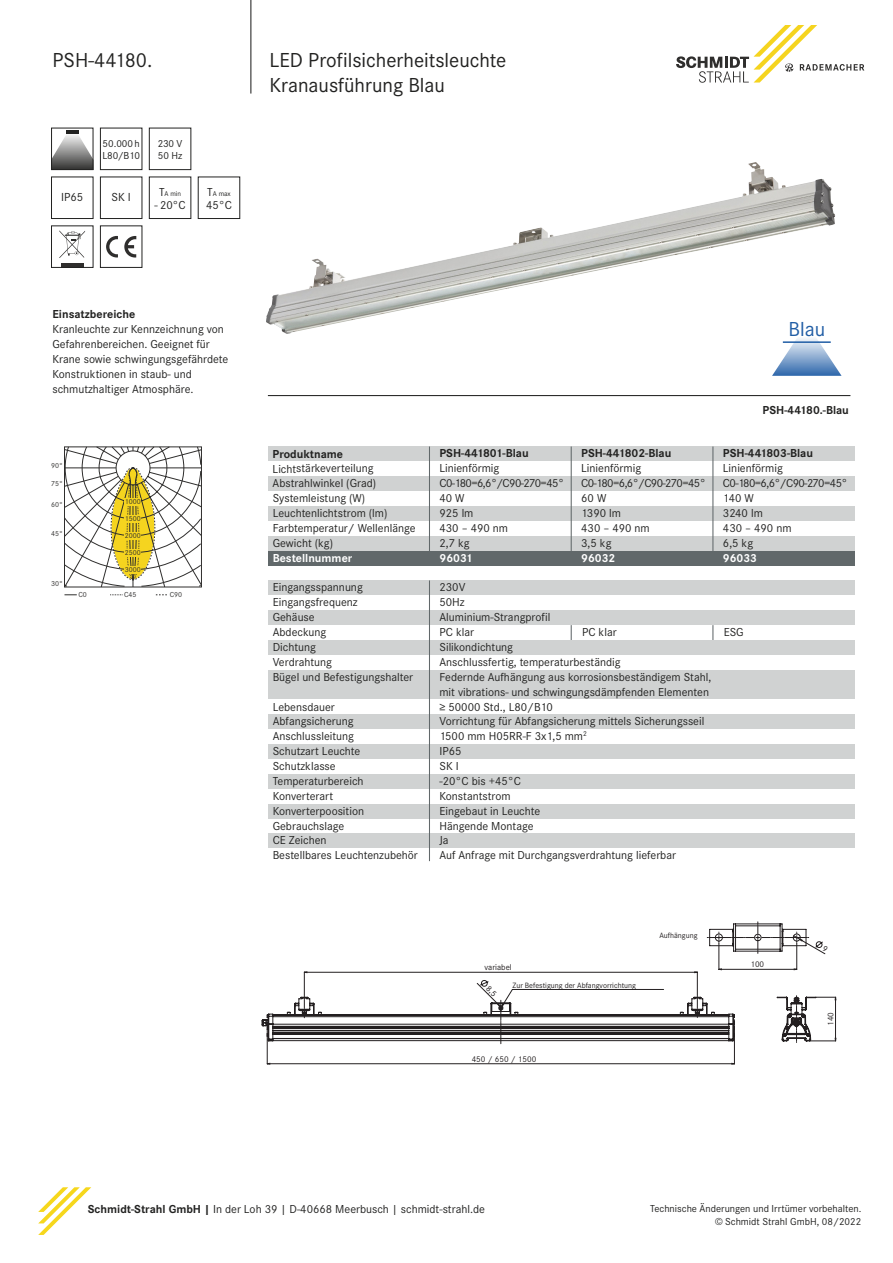
<style>
.page{position:relative;width:893px;height:1263px;background:#fff}
.page>*{position:absolute;margin:0;border:0;box-sizing:border-box;transform-origin:0 0}
.t1{font:21px/25.5px "Corporate S";color:#222221}
.t2{font:21px "Corporate S";color:#205da5}
.t3{font:12.15px "Corporate S";color:#222221}
.t4{font:12px/14.9px "Corporate S";color:#222221}
.t5{font:700 12px "Corporate S";color:#222221}
.t6{font:700 12px "Corporate S";color:#fff}
.t7{font:10.5px/12px "Corporate S";color:#222221}
.t8{font:8.7px "Corporate S";color:#231f20}
.t9{font:7.95px "Corporate S";color:#231f20}
.t10{font:7.5px "Corporate S";color:#2f2e2d}
.t11{font:7.2px "Corporate S";color:#222221}
.s1{font-size:12px}
.s2{font-weight:700}
</style>
<div class="page">
<svg style="left:53px;top:131px;width:39px;height:37px"></svg>
<div style="left:51px;top:128px;width:43px;height:42px;border:1px solid #222221"></div>
<svg style="left:38px;top:1187px;width:53px;height:48px"></svg>
<svg style="left:676px;top:26px;width:188px;height:57px"></svg>
<hr style="left:250px;top:0;width:1px;height:94px;background:#222221">
<div style="left:51px;top:176px;width:43px;height:43px;border:1px solid #222221"></div>
<hr style="left:61px;top:263px;width:23px;height:4px;background:#2f2e2d">
<svg style="left:59px;top:230px;width:26px;height:28px"></svg>
<div style="left:51px;top:225px;width:43px;height:43px;border:1px solid #222221"></div>
<div style="left:100px;top:176px;width:42px;height:43px;border:1px solid #222221"></div>
<div style="left:100px;top:225px;width:42px;height:43px;border:1px solid #222221"></div>
<svg style="left:124px;top:236px;width:12px;height:22px"></svg>
<svg style="left:106px;top:236px;width:12px;height:21px"></svg>
<div style="left:100px;top:128px;width:42px;height:42px;border:1px solid #222221"></div>
<div style="left:149px;top:176px;width:42px;height:43px;border:1px solid #222221"></div>
<svg style="left:64px;top:447px;width:138px;height:148px"></svg>
<div style="left:149px;top:128px;width:42px;height:42px;border:1px solid #222221"></div>
<div style="left:268px;top:446px;width:587px;height:15px;background:#d0d2d2"></div>
<div style="left:268px;top:476px;width:587px;height:15px;background:#d0d2d2"></div>
<div style="left:268px;top:506px;width:587px;height:15px;background:#d0d2d2"></div>
<div style="left:268px;top:536px;width:587px;height:15px;background:#d0d2d2"></div>
<div style="left:268px;top:551px;width:587px;height:15px;background:#61686a"></div>
<hr style="left:429px;top:446px;width:1px;height:118px;background:#61686a">
<hr style="left:571px;top:446px;width:1px;height:117px;background:#61686a">
<hr style="left:712px;top:446px;width:1px;height:116px;background:#61686a">
<div style="left:268px;top:580px;width:587px;height:15px;background:#d0d2d2"></div>
<div style="left:268px;top:610px;width:587px;height:15px;background:#d0d2d2"></div>
<div style="left:268px;top:640px;width:587px;height:15px;background:#d0d2d2"></div>
<div style="left:268px;top:670px;width:587px;height:15px;background:#d0d2d2"></div>
<div style="left:268px;top:685px;width:587px;height:14px;background:#d0d2d2"></div>
<div style="left:268px;top:714px;width:587px;height:15px;background:#d0d2d2"></div>
<div style="left:268px;top:744px;width:587px;height:15px;background:#d0d2d2"></div>
<div style="left:268px;top:774px;width:587px;height:15px;background:#d0d2d2"></div>
<div style="left:268px;top:804px;width:587px;height:15px;background:#d0d2d2"></div>
<div style="left:268px;top:833px;width:587px;height:15px;background:#d0d2d2"></div>
<hr style="left:429px;top:580px;width:1px;height:281px;background:#61686a">
<hr style="left:268px;top:395px;width:582px;height:1px;background:#222221">
<img style="left:266px;top:169px;width:569px;height:165px">
<svg style="left:571px;top:625px;width:1px;height:15px"></svg>
<svg style="left:712px;top:625px;width:1px;height:15px"></svg>
<svg style="left:772px;top:338px;width:69px;height:38px"></svg>
<hr style="left:783px;top:341px;width:48px;height:2px;background:#205da5">
<svg style="left:262px;top:922px;width:574px;height:142px"></svg>
<h1 class="t1" style="left:53px;top:47px;width:101px">PSH-44180.</h1>
<h1 class="t1" style="left:269px;top:47px;width:239px">LED Profilsicherheitsleuchte<br>Kranausführung Blau</h1>
<p class="t7" style="left:102px;top:138px;width:39px">50.000 h<br>L80/B10</p>
<p class="t3" style="left:61px;top:190px;width:24px">IP65</p>
<p class="t3" style="left:112px;top:190px;width:21px">SK I</p>
<p class="t7" style="left:158px;top:138px;width:26px">230 V<br>50 Hz</p>
<p class="t11" style="left:159px;top:190px;width:24px"><span class="s1">T</span>A min</p>
<p class="t4" style="left:155px;top:197px;width:33px">- 20°C</p>
<p class="t11" style="left:207px;top:190px;width:25px"><span class="s1">T</span>A max</p>
<p class="t4" style="left:206px;top:197px;width:28px">45°C</p>
<p class="t5" style="left:53px;top:307px;width:84px">Einsatzbereiche</p>
<p class="t4" style="left:53px;top:321px;width:177px">Kranleuchte zur Kennzeichnung von Gefahrenbereichen. Geeignet für Krane sowie schwingungsgefährdete Konstruktionen in staub- und schmutzhaltiger Atmosphäre.</p>
<p class="t10" style="left:51px;top:461px;width:13px">90°</p>
<p class="t10" style="left:51px;top:479px;width:13px">75°</p>
<p class="t10" style="left:51px;top:500px;width:13px">60°</p>
<p class="t10" style="left:51px;top:529px;width:13px">45°</p>
<p class="t10" style="left:51px;top:579px;width:13px">30°</p>
<p class="t10" style="left:125px;top:497px;width:17px">1000</p>
<p class="t10" style="left:125px;top:514px;width:17px">1500</p>
<p class="t10" style="left:125px;top:531px;width:17px">2000</p>
<p class="t10" style="left:125px;top:548px;width:17px">2500</p>
<p class="t10" style="left:125px;top:565px;width:17px">3000</p>
<p class="t10" style="left:78px;top:590px;width:10px">C0</p>
<p class="t10" style="left:124px;top:590px;width:14px">C45</p>
<p class="t10" style="left:170px;top:590px;width:14px">C90</p>
<h1 class="t2" style="left:789px;top:316px;width:38px">Blau</h1>
<p class="t5" style="left:273px;top:446px;width:72px">Produktname</p>
<p class="t4" style="left:273px;top:461px;width:144px">Lichtstärkeverteilung<br>Abstrahlwinkel (Grad)<br>Systemleistung (W)<br>Leuchtenlichtstrom (lm)<br>Farbtemperatur/ Wellenlänge<br>Gewicht (kg)</p>
<p class="t6" style="left:273px;top:551px;width:81px">Bestellnummer</p>
<p class="t4" style="left:273px;top:580px;width:142px">Eingangsspannung<br>Eingangsfrequenz<br>Gehäuse<br>Abdeckung<br>Dichtung<br>Verdrahtung<br>Bügel und Befestigungshalter</p>
<p class="t4" style="left:273px;top:699px;width:147px">Lebensdauer<br>Abfangsicherung<br>Anschlussleitung<br>Schutzart Leuchte<br>Schutzklasse<br>Temperaturbereich<br>Konverterart<br>Konverterpoosition<br>Gebrauchslage<br>CE Zeichen<br>Bestellbares Leuchtenzubehör</p>
<p class="t5" style="left:439px;top:446px;width:91px">PSH-441801-Blau</p>
<p class="t4" style="left:439px;top:461px;width:126px">Linienförmig<br>C0-180=6,6°/C90-270=45°<br>40 W<br>925 lm<br>430 – 490 nm<br>2,7 kg</p>
<p class="t6" style="left:439px;top:550px;width:35px">96031</p>
<p class="t5" style="left:581px;top:446px;width:92px">PSH-441802-Blau</p>
<p class="t4" style="left:581px;top:461px;width:126px">Linienförmig<br>C0-180=6,6°/C90-270=45°<br>60 W<br>1390 lm<br>430 – 490 nm<br>3,5 kg</p>
<p class="t6" style="left:581px;top:550px;width:36px">96032</p>
<p class="t5" style="left:763px;top:402px;width:88px">PSH-44180.-Blau</p>
<p class="t5" style="left:723px;top:446px;width:92px">PSH-441803-Blau</p>
<p class="t4" style="left:723px;top:461px;width:126px">Linienförmig<br>C0-180=6,6°/C90-270=45°<br>140 W<br>3240 lm<br>430 – 490 nm<br>6,5 kg</p>
<p class="t6" style="left:723px;top:550px;width:36px">96033</p>
<p class="t4" style="left:439px;top:580px;width:112px">230V<br>50Hz<br>Aluminium-Strangprofil<br>PC klar</p>
<p class="t4" style="left:582px;top:624px;width:36px">PC klar</p>
<p class="t4" style="left:724px;top:624px;width:22px">ESG</p>
<p class="t4" style="left:439px;top:639px;width:273px">Silikondichtung<br>Anschlussfertig, temperaturbeständig<br>Federnde Aufhängung aus korrosionsbeständigem Stahl, mit vibrations- und schwingungsdämpfenden Elementen ≥ 50000 Std., L80/B10<br>Vorrichtung für Abfangsicherung mittels Sicherungsseil<br>1500 mm H05RR-F 3x1,5 mm<sup>2<br></sup>IP65<br>SK I<br>-20°C bis +45°C<br>Konstantstrom<br>Eingebaut in Leuchte<br>Hängende Montage<br>Ja<br>Auf Anfrage mit Durchgangsverdrahtung lieferbar</p>
<p class="t8" style="left:485px;top:962px;width:29px">variabel</p>
<p class="t9" style="left:512px;top:980px;width:125px">Zur Befestigung der Abfangvorrichtung</p>
<p class="t9" style="left:659px;top:930px;width:40px">Aufhängung</p>
<p class="t8" style="left:472px;top:1054px;width:66px">450 / 650 / 1500</p>
<p class="t8" style="left:750px;top:959px;width:15px">100</p>
<p class="t8" style="left:825px;top:1026px;width:15px;rotate:-90deg">140</p>
<p class="t4" style="left:88px;top:1201px;width:399px"><span class="s2">Schmidt-Strahl GmbH |</span> In der Loh 39 | D-40668 Meerbusch | schmidt-strahl.de</p>
<p class="t7" style="left:650px;top:1201px;width:213px;line-height:13.5px;text-align:right">Technische Änderungen und Irrtümer vorbehalten. © Schmidt Strahl GmbH, 08/2022</p>
</div>
